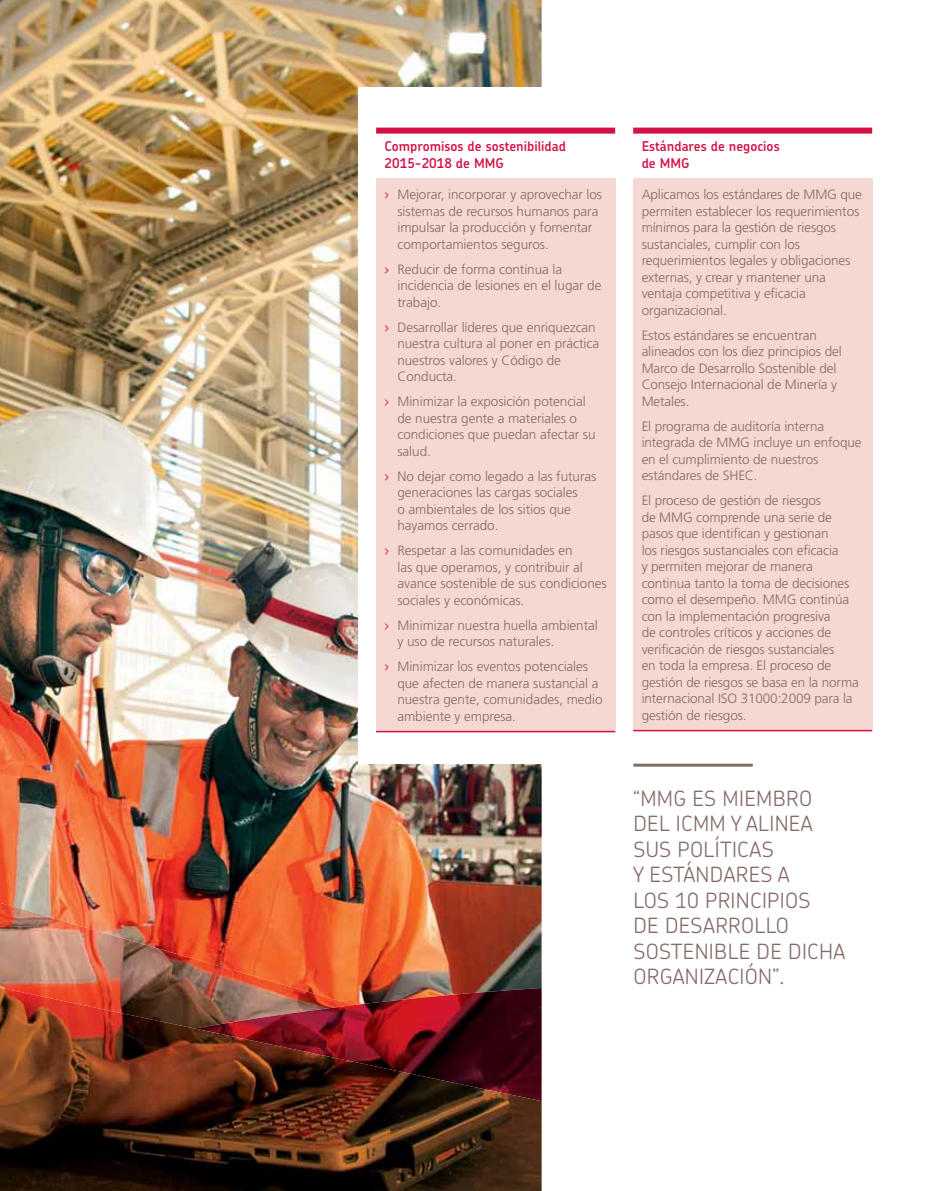
<style>
.page{position:relative;width:936px;height:1191px;background:#fff}
.page>*{position:absolute;margin:0;border:0;box-sizing:border-box;transform-origin:0 0}
.t1{font:300 21px/25.5px "Chevin Pro";letter-spacing:.015em;color:#836b68}
.t2{font:300 13.5px/16.5px "Frutiger LT Std";letter-spacing:-.01em;color:#836b68}
.t3{font:600 13.5px/16.5px "Chevin Pro";color:#d31145}
.s1{font-family:"Chevin Pro";color:#d31145}
</style>
<div class="page">
<img style="left:0;top:0;width:541px;height:988px">
<img style="left:0;top:902px;width:184px;height:84px">
<img style="left:183px;top:954px;width:154px;height:34px">
<img style="left:235px;top:988px;width:306px;height:90px">
<img style="left:0;top:986px;width:235px;height:204px">
<img style="left:234px;top:1035px;width:206px;height:155px">
<img style="left:439px;top:1078px;width:102px;height:112px">
<div style="left:358px;top:87px;width:577px;height:676px;background:#fff"></div>
<div style="left:633px;top:178px;width:239px;height:552px;background:#f6d8d3"></div>
<div style="left:633px;top:128px;width:239px;height:6px;background:#d31145"></div>
<hr style="left:633px;top:730px;width:239px;height:1px;background:#d31145">
<div style="left:376px;top:178px;width:239px;height:553px;background:#f6d8d3"></div>
<div style="left:376px;top:128px;width:239px;height:6px;background:#d31145"></div>
<hr style="left:376px;top:731px;width:239px;height:1px;background:#d31145">
<hr style="left:633px;top:763px;width:119px;height:3px;background:#836b68">
<p class="t3" style="left:384px;top:140px;width:183px">Compromisos de sostenibilidad<br>2015-2018 de MMG</p>
<p class="t2" style="left:397px;top:187px;width:206px;text-indent:-13px"><span class="s1">›</span> Mejorar, incorporar y aprovechar los sistemas de recursos humanos para impulsar la producción y fomentar comportamientos seguros.</p>
<p class="t2" style="left:397px;top:261px;width:205px;text-indent:-13px"><span class="s1">›</span> Reducir de forma continua la incidencia de lesiones en el lugar de trabajo.</p>
<p class="t2" style="left:397px;top:319px;width:203px;text-indent:-13px"><span class="s1">›</span> Desarrollar líderes que enriquezcan nuestra cultura al poner en práctica nuestros valores y Código de<br>Conducta.</p>
<p class="t2" style="left:397px;top:394px;width:200px;text-indent:-13px"><span class="s1">›</span> Minimizar la exposición potencial de nuestra gente a materiales o condiciones que puedan afectar su salud.</p>
<p class="t2" style="left:397px;top:468px;width:200px;text-indent:-13px"><span class="s1">›</span> No dejar como legado a las futuras generaciones las cargas sociales<br>o ambientales de los sitios que hayamos cerrado.</p>
<p class="t2" style="left:397px;top:543px;width:211px;text-indent:-13px"><span class="s1">›</span> Respetar a las comunidades en<br>las que operamos, y contribuir al avance sostenible de sus condiciones sociales y económicas.</p>
<p class="t2" style="left:397px;top:617px;width:202px;text-indent:-13px"><span class="s1">›</span> Minimizar nuestra huella ambiental y uso de recursos naturales.</p>
<p class="t2" style="left:397px;top:659px;width:206px;text-indent:-13px"><span class="s1">›</span> Minimizar los eventos potenciales que afecten de manera sustancial a nuestra gente, comunidades, medio ambiente y empresa.</p>
<p class="t3" style="left:641px;top:140px;width:139px">Estándares de negocios de MMG</p>
<p class="t2" style="left:641px;top:187px;width:222px">Aplicamos los estándares de MMG que permiten establecer los requerimientos mínimos para la gestión de riesgos sustanciales, cumplir con los requerimientos legales y obligaciones externas, y crear y mantener una ventaja competitiva y eficacia organizacional.</p>
<p class="t2" style="left:641px;top:327px;width:201px">Estos estándares se encuentran alineados con los diez principios del<br>Marco de Desarrollo Sostenible del<br>Consejo Internacional de Minería y<br>Metales.</p>
<p class="t2" style="left:641px;top:418px;width:221px">El programa de auditoría interna integrada de MMG incluye un enfoque en el cumplimiento de nuestros estándares de SHEC.</p>
<p class="t2" style="left:641px;top:493px;width:219px">El proceso de gestión de riesgos<br>de MMG comprende una serie de pasos que identifican y gestionan<br>los riesgos sustanciales con eficacia<br>y permiten mejorar de manera continua tanto la toma de decisiones como el desempeño. MMG continúa con la implementación progresiva<br>de controles críticos y acciones de verificación de riesgos sustanciales<br>en toda la empresa. El proceso de gestión de riesgos se basa en la norma internacional ISO 31000:2009 para la gestión de riesgos.</p>
<h1 class="t1" style="left:633px;top:788px;width:213px">“MMG ES MIEMBRO<br>DEL ICMM Y ALINEA<br>SUS POLÍTICAS<br>Y ESTÁNDARES A<br>LOS 10 PRINCIPIOS<br>DE DESARROLLO<br>SOSTENIBLE DE DICHA<br>ORGANIZACIÓN”.</h1>
</div>
